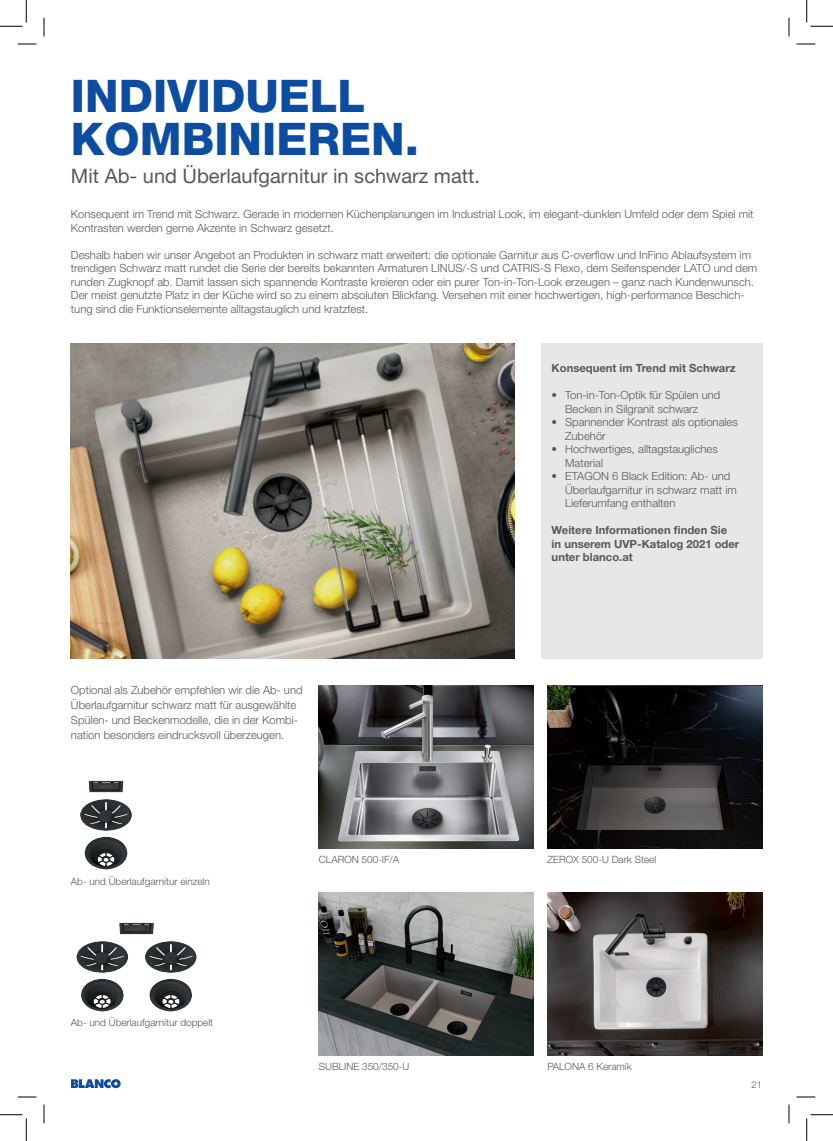
<style>
.page{position:relative;width:833px;height:1141px;background:#fff}
.page>*{position:absolute;margin:0;border:0;box-sizing:border-box;transform-origin:0 0}
.t1{font:800 45px/43.8px "Helvetica Neue LT Pro";color:#0d4da1}
.t2{font:20px "Helvetica Neue LT Pro";color:#57585a}
.t3{font:300 11.25px/13.5px "Helvetica Neue LT Pro";color:#57585a}
.t4{font:700 11.25px/13.5px "Helvetica Neue LT Pro";color:#57585a}
.t5{font:300 10px "Helvetica Neue LT Pro";color:#57585a}
.t6{font:300 9.38px "Helvetica Neue LT Pro";color:#57585a}
</style>
<div class="page">
<svg style="left:71px;top:1079px;width:50px;height:8px"></svg>
<img style="left:71px;top:343px;width:442px;height:315px">
<img style="left:76px;top:922px;width:121px;height:51px">
<img style="left:80px;top:780px;width:52px;height:51px">
<div style="left:540px;top:343px;width:221px;height:315px;background:#e6e7e9"></div>
<img style="left:319px;top:892px;width:214px;height:163px">
<img style="left:547px;top:892px;width:214px;height:163px">
<img style="left:319px;top:685px;width:214px;height:163px">
<img style="left:547px;top:685px;width:214px;height:163px">
<svg style="left:18px;top:43px;width:18px;height:2px"></svg>
<svg style="left:796px;top:43px;width:18px;height:2px"></svg>
<svg style="left:18px;top:1096px;width:18px;height:1px"></svg>
<svg style="left:796px;top:1096px;width:18px;height:1px"></svg>
<svg style="left:43px;top:18px;width:2px;height:18px"></svg>
<svg style="left:43px;top:1104px;width:2px;height:19px"></svg>
<svg style="left:788px;top:18px;width:1px;height:18px"></svg>
<svg style="left:788px;top:1104px;width:1px;height:19px"></svg>
<svg style="left:0;top:0;width:27px;height:27px"></svg>
<svg style="left:0;top:1114px;width:27px;height:26px"></svg>
<svg style="left:806px;top:0;width:26px;height:27px"></svg>
<svg style="left:806px;top:1114px;width:26px;height:26px"></svg>
<h1 class="t1" style="left:71px;top:74px;width:349px">INDIVIDUELL<br>KOMBINIEREN.</h1>
<h2 class="t2" style="left:71px;top:164px;width:410px">Mit Ab- und Überlaufgarnitur in schwarz matt.</h2>
<p class="t3" style="left:71px;top:207px;width:683px">Konsequent im Trend mit Schwarz. Gerade in modernen Küchenplanungen im Industrial Look, im elegant-dunklen Umfeld oder dem Spiel mit<br>Kontrasten werden gerne Akzente in Schwarz gesetzt.</p>
<p class="t3" style="left:71px;top:247px;width:687px">Deshalb haben wir unser Angebot an Produkten in schwarz matt erweitert: die optionale Garnitur aus C-overflow und InFino Ablaufsystem im trendigen Schwarz matt rundet die Serie der bereits bekannten Armaturen LINUS/-S und CATRIS-S Flexo, dem Seifenspender LATO und dem runden Zugknopf ab. Damit lassen sich spannende Kontraste kreieren oder ein purer Ton-in-Ton-Look erzeugen – ganz nach Kundenwunsch.<br>Der meist genutzte Platz in der Küche wird so zu einem absoluten Blickfang. Versehen mit einer hochwertigen, high-performance Beschich&shy;tung sind die Funktionselemente alltagstauglich und kratzfest.</p>
<p class="t4" style="left:551px;top:361px;width:185px">Konsequent im Trend mit Schwarz</p>
<p class="t3" style="left:564px;top:388px;width:157px;text-indent:-13px">• Ton-in-Ton-Optik für Spülen und<br>Becken in Silgranit schwarz</p>
<p class="t3" style="left:564px;top:415px;width:174px;text-indent:-13px">• Spannender Kontrast als optionales<br>Zubehör</p>
<p class="t3" style="left:564px;top:442px;width:154px;text-indent:-13px">• Hochwertiges, alltagstaugliches<br>Material</p>
<p class="t3" style="left:564px;top:469px;width:173px;text-indent:-13px">• ETAGON 6 Black Edition: Ab- und<br>Überlaufgarnitur in schwarz matt im<br>Lieferumfang enthalten</p>
<p class="t4" style="left:551px;top:523px;width:189px">Weitere Informationen finden Sie in unserem UVP-Katalog 2021 oder unter blanco.at</p>
<p class="t3" style="left:71px;top:682px;width:233px;line-height:15px">Optional als Zubehör empfehlen wir die Ab- und Überlaufgarnitur schwarz matt für ausgewählte Spülen- und Beckenmodelle, die in der Kombi&shy;nation besonders eindrucksvoll überzeugen.</p>
<p class="t5" style="left:71px;top:875px;width:140px">Ab- und Überlaufgarnitur einzeln</p>
<p class="t5" style="left:319px;top:853px;width:82px">CLARON 500-IF/A</p>
<p class="t5" style="left:547px;top:853px;width:110px">ZEROX 500-U Dark Steel</p>
<p class="t5" style="left:71px;top:1015px;width:144px">Ab- und Überlaufgarnitur doppelt</p>
<p class="t5" style="left:319px;top:1060px;width:92px">SUBLINE 350/350-U</p>
<p class="t5" style="left:547px;top:1060px;width:86px">PALONA 6 Keramik</p>
<p class="t6" style="left:751px;top:1078px;width:12px">21</p>
</div>
